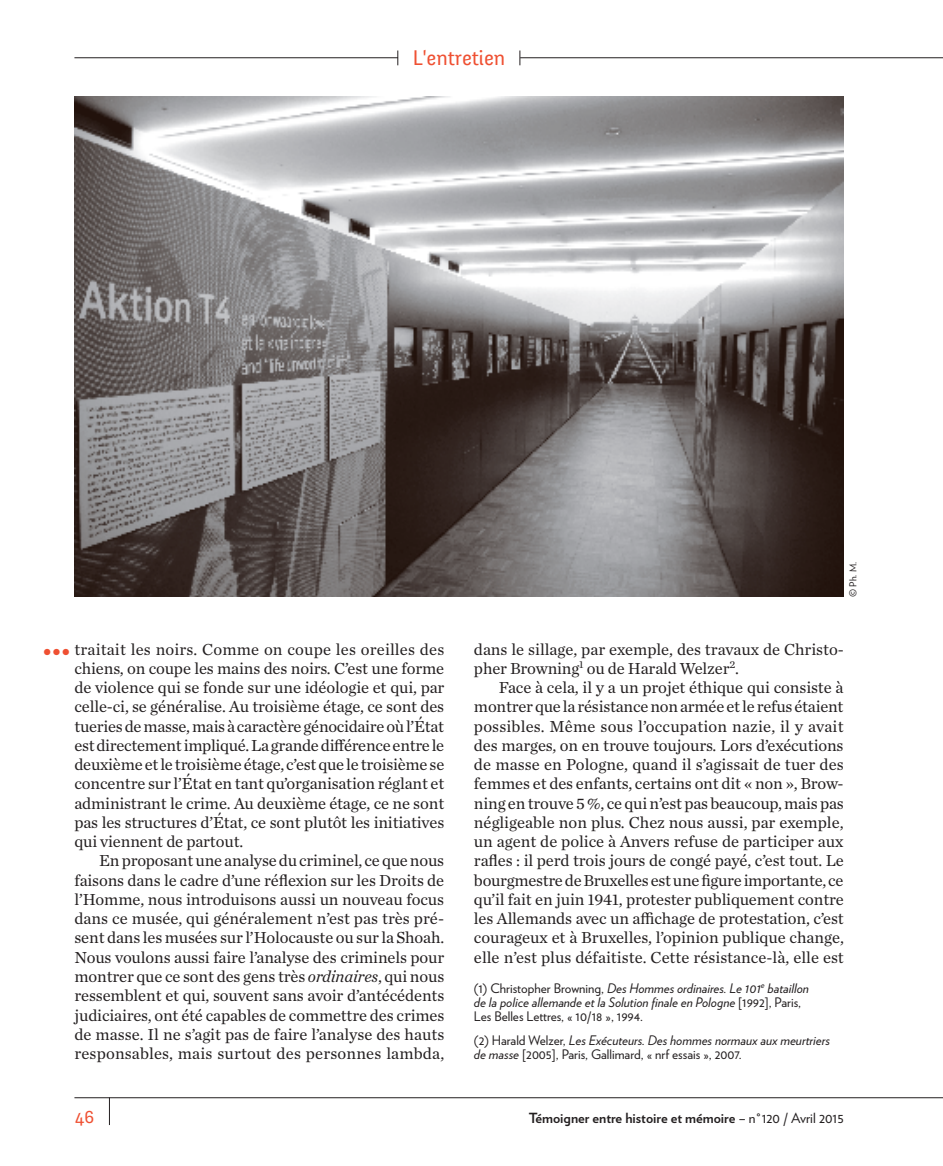
<style>
.page{position:relative;width:943px;height:1166px;background:#fff}
.page>*{position:absolute;margin:0;border:0;box-sizing:border-box;transform-origin:0 0}
.t1{font:21px "Fengardo Neue";color:#ef5032}
.t2{font:17.5px "Fengardo Neue";color:#ef5032}
.t3{font:16.62px/19.2px "Chronicle Text G1";color:#231f20;text-align:justify}
.t4{font:700 14px "Verlag";color:#231f20}
.t5{font:italic 13.12px/14px "Verlag";color:#231f20}
.t6{font:13.12px/14px "Verlag";color:#231f20}
.t7{font:9.62px "Verlag";color:#231f20}
.t8{font:8.75px "Zapf Dingbats ITC";color:#ef5032}
.s1{font-style:italic}
.s2{font-style:normal}
.s3{font-weight:400}
</style>
<div class="page">
<hr style="left:74px;top:1097px;width:869px;height:1px;background:#231f20">
<svg style="left:109px;top:1097px;width:1px;height:28px"></svg>
<hr style="left:74px;top:57px;width:869px;height:1px;background:#231f20">
<div style="left:398px;top:44px;width:122px;height:25px;background:#fff"></div>
<svg style="left:397px;top:51px;width:1px;height:14px"></svg>
<svg style="left:519px;top:51px;width:1px;height:14px"></svg>
<img style="left:74px;top:96px;width:769px;height:501px">
<p class="t1" style="left:413px;top:46px;width:94px">L'entretien</p>
<p class="t7" style="left:845px;top:597px;width:36px;rotate:-90deg">© Ph. M.</p>
<p class="t3" style="left:74px;top:638px;width:371px">traitait les noirs. Comme on coupe les oreilles des chiens, on coupe les mains des noirs. C’est une forme de violence qui se fonde sur une idéologie et qui, par celle-ci, se généralise. Au troisième étage, ce sont des tueries de masse, mais à caractère génocidaire où l’État est directement impliqué. La grande différence entre le deuxième et le troisième étage, c’est que le troisième se concentre sur l’État en tant qu’organisation réglant et administrant le crime. Au deuxième étage, ce ne sont pas les structures d’État, ce sont plutôt les initiatives qui viennent de partout.</p>
<p class="t3" style="left:74px;top:850px;width:371px;text-indent:25px">En proposant une analyse du criminel, ce que nous faisons dans le cadre d’une réflexion sur les Droits de l’Homme, nous introduisons aussi un nouveau focus dans ce musée, qui généralement n’est pas très pré&shy;sent dans les musées sur l’Holocauste ou sur la Shoah.<br>Nous voulons aussi faire l’analyse des criminels pour montrer que ce sont des gens très <span class="s1">ordinaires</span>, qui nous ressemblent et qui, souvent sans avoir d’antécédents judiciaires, ont été capables de commettre des crimes de masse. Il ne s’agit pas de faire l’analyse des hauts responsables, mais surtout des personnes lambda,</p>
<p class="t8" style="left:44px;top:647px;width:27px">● ● ●</p>
<p class="t3" style="left:474px;top:638px;width:371px">dans le sillage, par exemple, des travaux de Christo&shy;pher Browning<sup>1</sup> ou de Harald Welzer<sup>2</sup>.</p>
<p class="t3" style="left:474px;top:677px;width:371px;text-indent:25px">Face à cela, il y a un projet éthique qui consiste à montrer que la résistance non armée et le refus étaient possibles. Même sous l’occupation nazie, il y avait des marges, on en trouve toujours. Lors d’exécutions de masse en Pologne, quand il s’agissait de tuer des femmes et des enfants, certains ont dit « non », Brow&shy;ning en trouve 5 %, ce qui n’est pas beaucoup, mais pas négligeable non plus. Chez nous aussi, par exemple, un agent de police à Anvers refuse de participer aux rafles : il perd trois jours de congé payé, c’est tout. Le bourgmestre de Bruxelles est une figure importante, ce qu’il fait en juin 1941, protester publiquement contre les Allemands avec un affichage de protestation, c’est courageux et à Bruxelles, l’opinion publique change, elle n’est plus défaitiste. Cette résistance-là, elle est</p>
<p class="t5" style="left:474px;top:980px;width:336px"><span class="s2">(1) Christopher Browning,</span> Des Hommes ordinaires. Le 101<sup>e</sup> bataillon de la police allemande et la Solution finale en Pologne <span class="s2">[1992], Paris,<br>Les Belles Lettres, « 10/18 », 1994.</span></p>
<p class="t6" style="left:474px;top:1032px;width:358px">(2) Harald Welzer, <span class="s1">Les Exécuteurs. Des hommes normaux aux meurtriers de masse</span> [2005], Paris, Gallimard, « nrf essais », 2007.</p>
<p class="t2" style="left:74px;top:1106px;width:21px">46</p>
<p class="t4" style="left:529px;top:1106px;width:316px">Témoigner entre histoire et mémoire <span class="s3">– n°120 / Avril 2015</span></p>
</div>
